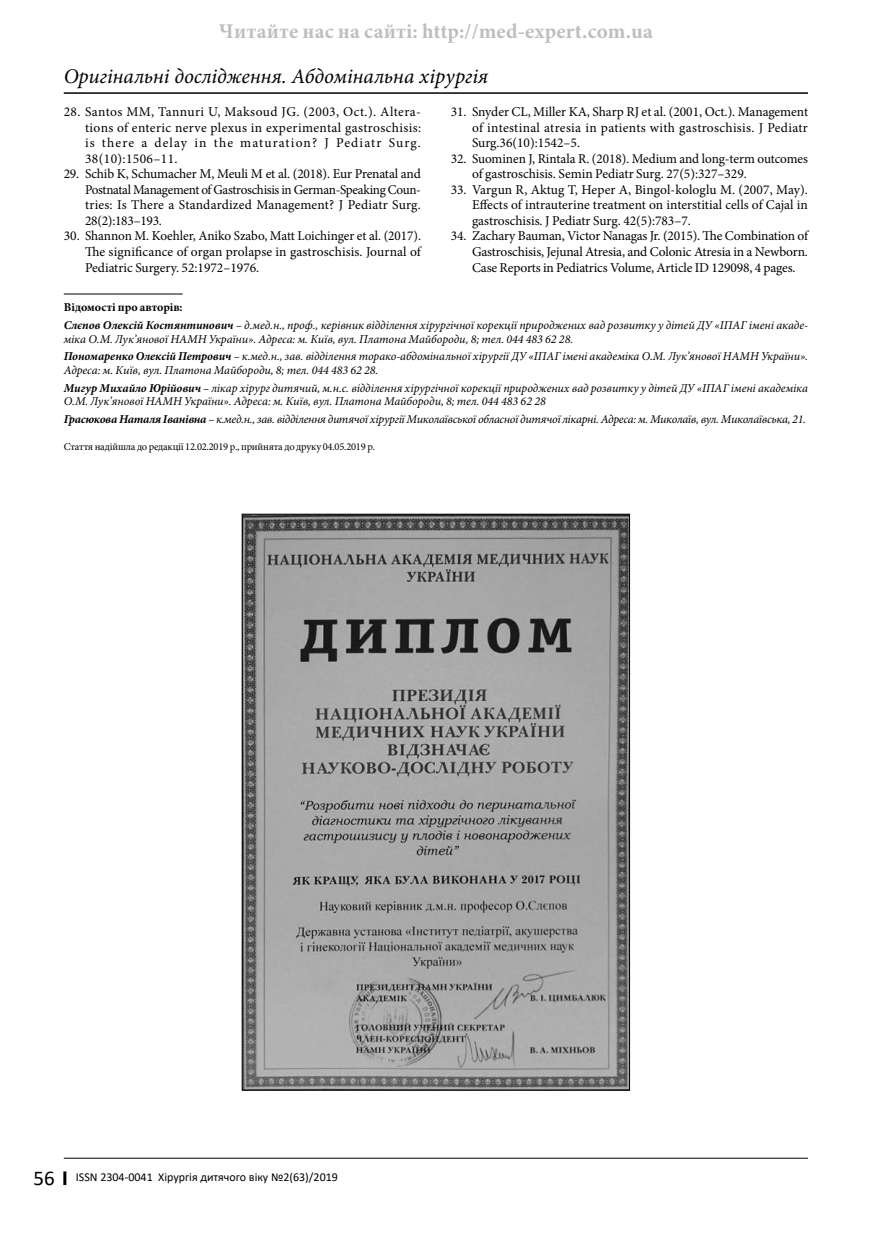
<style>
.page{position:relative;width:893px;height:1234px;background:#fff}
.page>*{position:absolute;margin:0;border:0;box-sizing:border-box;transform-origin:0 0}
.t1{font:italic 21px "Minion Pro";color:#000}
.t2{font:700 21px "Minion Pro";letter-spacing:.01em;color:#bcbec0}
.t3{font:13.5px/15.5px "Minion Pro";color:#000;text-align:justify}
.t4{font:italic 12px/17.7px "Minion Pro";letter-spacing:-.005em;color:#000}
.t5{font:12px "Calibri";color:#000}
.t6{font:10.5px "Minion Pro";letter-spacing:-.02em;color:#000}
.s1{font-weight:700;font-style:normal}
.s2{font-weight:700}
.s3{font-size:21px}
</style>
<div class="page">
<hr style="left:64px;top:92px;width:744px;height:2px;background:#000">
<svg style="left:63px;top:1171px;width:3px;height:13px"></svg>
<hr style="left:64px;top:1157px;width:744px;height:1px;background:#000">
<hr style="left:64px;top:293px;width:119px;height:1px;background:#000">
<img style="left:244px;top:516px;width:384px;height:571px">
<h1 class="t2" style="left:219px;top:16px;width:435px">Читайте нас на сайті: http://med-expert.com.ua</h1>
<h1 class="t1" style="left:64px;top:62px;width:426px">Оригінальні дослідження. Абдомінальна хірургія</h1>
<p class="t3" style="left:472px;top:104px;width:338px;text-indent:-21px">31. Snyder CL, Miller KA, Sharp RJ et al. (2001, Oct.). Management of intestinal atresia in patients with gastroschisis. J Pediatr Surg.36(10):1542–5.</p>
<p class="t3" style="left:472px;top:151px;width:338px;text-indent:-21px">32. Suominen J, Rintala R. (2018). Medium and long-term outcomes of gastroschisis. Semin Pediatr Surg. 27(5):327–329.</p>
<p class="t3" style="left:472px;top:182px;width:338px;text-indent:-21px">33. Vargun R, Aktug T, Heper A, Bingol-kologlu M. (2007, May).<br>Effects of intrauterine treatment on interstitial cells of Cajal in gastroschisis. J Pediatr Surg. 42(5):783–7.</p>
<p class="t3" style="left:472px;top:228px;width:338px;text-indent:-21px">34. Zachary Bauman, Victor Nanagas Jr. (2015). The Combination of Gastroschisis, Jejunal Atresia, and Colonic Atresia in a Newborn.<br>Case Reports in Pediatrics Volume, Article ID 129098, 4 pages.</p>
<p class="t4" style="left:64px;top:298px;width:746px"><span class="s1">Відомості про авторів:<br></span><span class="s2">Слєпов Олексій Костянтинович</span> – д.мед.н., проф., керівник відділення хірургічної корекції природжених вад розвитку у дітей ДУ «ІПАГ імені акаде-</p>
<p class="t4" style="left:64px;top:330px;width:746px">міка О.М. Лук’янової НАМН України». Адреса: м. Київ, вул. Платона Майбороди, 8; тел. 044 483 62 28.<br><span class="s2">Пономаренко Олексій Петрович</span> – к.мед.н., зав. відділення торако-абдомінальної хірургії ДУ «ІПАГ імені академіка О.М. Лук’янової НАМН України».</p>
<p class="t4" style="left:64px;top:361px;width:746px">Адреса: м. Київ, вул. Платона Майбороди, 8; тел. 044 483 62 28.<br><span class="s2">Мигур Михайло Юрійович</span> – лікар хірург дитячий, м.н.с. відділення хірургічної корекції природжених вад розвитку у дітей ДУ «ІПАГ імені академіка</p>
<p class="t4" style="left:64px;top:392px;width:744px">О.М. Лук’янової НАМН України». Адреса: м. Київ, вул. Платона Майбороди, 8; тел. 044 483 62 28<br><span class="s2">Грасюкова Наталя Іванівна</span> – к.мед.н., зав. відділення дитячої хірургії Миколаївської обласної дитячої лікарні. Адреса: м. Миколаїв, вул. Миколаївська, 21.</p>
<p class="t6" style="left:64px;top:439px;width:313px">Стаття надійшла до редакції 12.02.2019 р., прийнята до друку 04.05.2019 р.</p>
<p class="t3" style="left:85px;top:104px;width:338px;text-indent:-21px">28. Santos MM, Tannuri U, Maksoud JG. (2003, Oct.). Altera&shy;tions of enteric nerve plexus in experimental gastroschisis: is there a delay in the maturation? J Pediatr Surg.<br>38(10):1506–11.</p>
<p class="t3" style="left:85px;top:166px;width:337px;text-indent:-21px">29. Schib K, Schumacher M, Meuli M et al. (2018). Eur Prenatal and Postnatal Management of Gastroschisis in German-Speaking Coun&shy;tries: Is There a Standardized Management? J Pediatr Surg.<br>28(2):183–193.</p>
<p class="t3" style="left:85px;top:228px;width:338px;text-indent:-21px">30. Shannon M. Koehler, Aniko Szabo, Matt Loichinger et al. (2017).<br>The significance of organ prolapse in gastroschisis. Journal of Pediatric Surgery. 52:1972–1976.</p>
<p class="t5" style="left:33px;top:1167px;width:306px"><span class="s3">56</span> ISSN 2304-0041 Хірургія дитячого віку №2(63)/2019</p>
</div>
